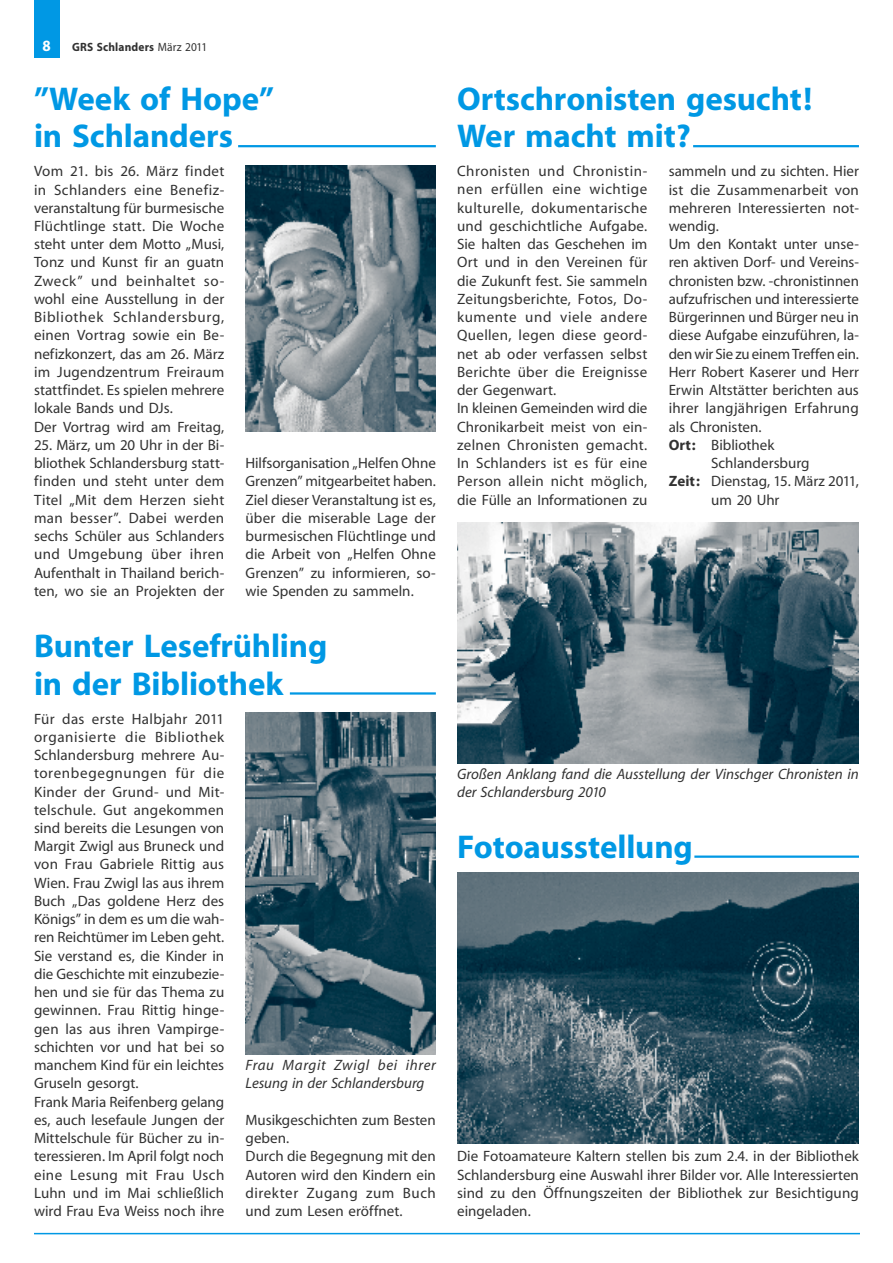
<style>
.page{position:relative;width:893px;height:1263px;background:#fff}
.page>*{position:absolute;margin:0;border:0;box-sizing:border-box;transform-origin:0 0}
.t1{font:700 33px/37.5px "Myriad";letter-spacing:-.005em;color:#0098e4}
.t2{font:700 15.75px "Myriad";color:#fff;scale:.95 1}
.t3{font:15px/18.3px "Myriad";letter-spacing:.005em;color:#323232}
.t4{font:italic 15px/18px "Myriad";color:#323232}
.t5{font:700 12px "Myriad";letter-spacing:.015em;color:#323232;scale:.95 1}
.s1{font-weight:400}
.s2{font-weight:700}
</style>
<div class="page">
<hr style="left:34px;top:1233px;width:826px;height:1px;background:#0098e4">
<hr style="left:238px;top:145px;width:198px;height:2px;background:#0098e4">
<hr style="left:693px;top:145px;width:166px;height:2px;background:#0098e4">
<hr style="left:694px;top:855px;width:165px;height:3px;background:#0098e4">
<hr style="left:290px;top:692px;width:146px;height:3px;background:#0098e4">
<img style="left:246px;top:166px;width:190px;height:266px">
<img style="left:246px;top:712px;width:190px;height:343px">
<img style="left:457px;top:523px;width:402px;height:240px">
<img style="left:457px;top:873px;width:402px;height:270px">
<div style="left:34px;top:0;width:26px;height:57px;background:#0098e4"></div>
<p class="t2" style="left:43px;top:38px;width:10px">8</p>
<p class="t5" style="left:72px;top:41px;width:144px">GRS Schlanders <span class="s1">März 2011</span></p>
<h1 class="t1" style="left:34px;top:81px;width:242px">”Week of Hope” in Schlanders</h1>
<h1 class="t1" style="left:457px;top:81px;width:357px">Ortschronisten gesucht!<br>Wer macht mit?</h1>
<p class="t3" style="left:34px;top:163px;width:192px">Vom 21. bis 26. März findet in Schlanders eine Benefiz&shy;veranstaltung für burmesische<br>Flüchtlinge statt. Die Woche steht unter dem Motto „Musi,<br>Tonz und Kunst fir an guatn<br>Zweck” und beinhaltet so&shy;wohl eine Ausstellung in der<br>Bibliothek Schlandersburg, einen Vortrag sowie ein Be&shy;nefizkonzert, das am 26. März im Jugendzentrum Freiraum stattfindet. Es spielen mehrere lokale Bands und DJs.<br>Der Vortrag wird am Freitag,</p>
<p class="t3" style="left:34px;top:436px;width:192px;text-align:justify">25. März, um 20 Uhr in der Bi&shy;bliothek Schlandersburg statt&shy;finden und steht unter dem Titel „Mit dem Herzen sieht man besser”. Dabei werden sechs Schüler aus Schlanders und Umgebung über ihren Aufenthalt in Thailand berich&shy;ten, wo sie an Projekten der</p>
<p class="t3" style="left:246px;top:455px;width:192px;text-align:justify">Hilfsorganisation „Helfen Ohne Grenzen” mitgearbeitet haben.<br>Ziel dieser Veranstaltung ist es, über die miserable Lage der burmesischen Flüchtlinge und die Arbeit von „Helfen Ohne Grenzen” zu informieren, so&shy;wie Spenden zu sammeln.</p>
<h1 class="t1" style="left:34px;top:628px;width:295px">Bunter Lesefrühling in der Bibliothek</h1>
<p class="t3" style="left:34px;top:710px;width:192px">Für das erste Halbjahr 2011 organisierte die Bibliothek<br>Schlandersburg mehrere Au&shy;torenbegegnungen für die<br>Kinder der Grund- und Mit&shy;telschule. Gut angekommen sind bereits die Lesungen von<br>Margit Zwigl aus Bruneck und von Frau Gabriele Rittig aus<br>Wien. Frau Zwigl las aus ihrem<br>Buch „Das goldene Herz des<br>Königs” in dem es um die wah&shy;ren Reichtümer im Leben geht.<br>Sie verstand es, die Kinder in die Geschichte mit einzubezie&shy;hen und sie für das Thema zu gewinnen. Frau Rittig hinge&shy;gen las aus ihren Vampirge&shy;schichten vor und hat bei so manchem Kind für ein leichtes<br>Gruseln gesorgt.<br>Frank Maria Reifenberg gelang es, auch lesefaule Jungen der<br>Mittelschule für Bücher zu in&shy;teressieren. Im April folgt noch eine Lesung mit Frau Usch<br>Luhn und im Mai schließlich wird Frau Eva Weiss noch ihre</p>
<p class="t4" style="left:246px;top:1057px;width:192px">Frau Margit Zwigl bei ihrer<br>Lesung in der Schlandersburg</p>
<p class="t3" style="left:246px;top:1111px;width:192px">Musikgeschichten zum Besten geben.<br>Durch die Begegnung mit den<br>Autoren wird den Kindern ein direkter Zugang zum Buch und zum Lesen eröffnet.</p>
<p class="t3" style="left:457px;top:163px;width:192px">Chronisten und Chronistin&shy;nen erfüllen eine wichtige kulturelle, dokumentarische und geschichtliche Aufgabe.<br>Sie halten das Geschehen im<br>Ort und in den Vereinen für die Zukunft fest. Sie sammeln<br>Zeitungsberichte, Fotos, Do&shy;kumente und viele andere<br>Quellen, legen diese geord&shy;net ab oder verfassen selbst<br>Berichte über die Ereignisse der Gegenwart.<br>In kleinen Gemeinden wird die<br>Chronikarbeit meist von ein&shy;zelnen Chronisten gemacht.<br>In Schlanders ist es für eine<br>Person allein nicht möglich, die Fülle an Informationen zu</p>
<p class="t3" style="left:669px;top:163px;width:192px">sammeln und zu sichten. Hier</p>
<p class="t3" style="left:669px;top:181px;width:192px">ist die Zusammenarbeit von</p>
<p class="t3" style="left:669px;top:199px;width:192px">mehreren Interessierten not-</p>
<p class="t3" style="left:669px;top:217px;width:52px">wendig.</p>
<p class="t3" style="left:669px;top:236px;width:192px">Um den Kontakt unter unse-</p>
<p class="t3" style="left:669px;top:254px;width:192px">ren aktiven Dorf- und Vereins-</p>
<p class="t3" style="left:669px;top:272px;width:192px">chronisten bzw. -chronistinnen</p>
<p class="t3" style="left:669px;top:290px;width:192px">aufzufrischen und interessierte</p>
<p class="t3" style="left:669px;top:309px;width:192px">Bürgerinnen und Bürger neu in</p>
<p class="t3" style="left:669px;top:327px;width:192px">diese Aufgabe einzuführen, la-</p>
<p class="t3" style="left:669px;top:345px;width:192px">den wir Sie zu einem Treffen ein.</p>
<p class="t3" style="left:669px;top:363px;width:192px">Herr Robert Kaserer und Herr</p>
<p class="t3" style="left:669px;top:382px;width:192px">Erwin Altstätter berichten aus</p>
<p class="t3" style="left:669px;top:400px;width:192px">ihrer langjährigen Erfahrung</p>
<p class="t3" style="left:669px;top:418px;width:94px">als Chronisten.</p>
<p class="t3" style="left:669px;top:436px;width:107px"><span class="s2">Ort:</span> Bibliothek</p>
<p class="t3" style="left:711px;top:455px;width:100px">Schlandersburg</p>
<p class="t3" style="left:669px;top:473px;width:192px"><span class="s2">Zeit:</span> Dienstag, 15. März 2011,</p>
<p class="t3" style="left:711px;top:491px;width:70px">um 20 Uhr</p>
<p class="t4" style="left:457px;top:765px;width:403px">Großen Anklang fand die Ausstellung der Vinschger Chronisten in der Schlandersburg 2010</p>
<h1 class="t1" style="left:457px;top:829px;width:237px">Fotoausstellung</h1>
<p class="t3" style="left:457px;top:1148px;width:403px;text-align:justify">Die Fotoamateure Kaltern stellen bis zum 2.4. in der Bibliothek Schlandersburg eine Auswahl ihrer Bilder vor. Alle Interessierten sind zu den Öffnungszeiten der Bibliothek zur Besichtigung eingeladen.</p>
</div>
